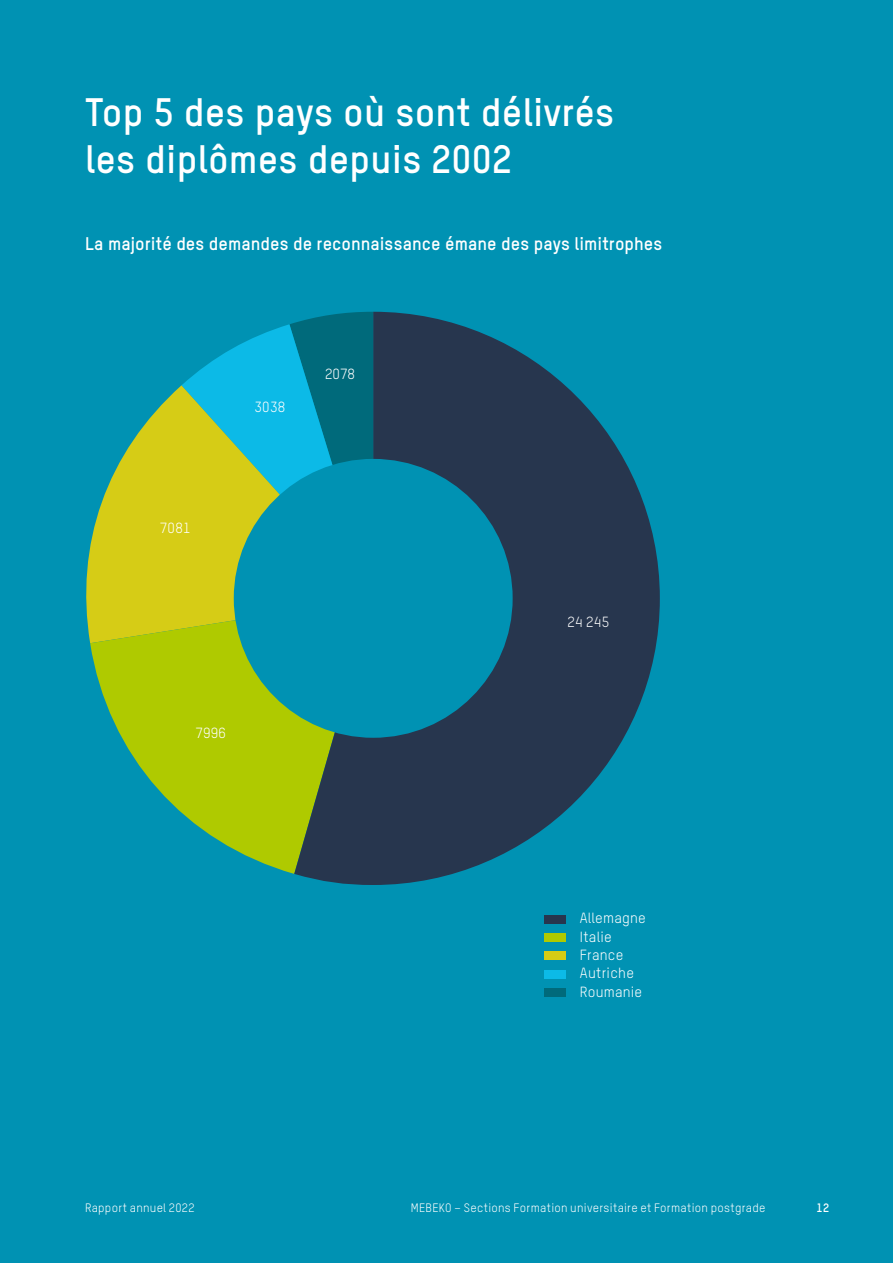
<style>
.page{position:relative;width:893px;height:1263px;background:#0092b3}
.page>*{position:absolute;margin:0;border:0;box-sizing:border-box;transform-origin:0 0}
.Inhalt_01_Titel_Grafiken{font:700 39px/46.5px "TSTARPRO";letter-spacing:.005em;color:#fff}
.Inhalt_03_Zwischentitel_Grafik{font:700 18px "TSTARPRO";color:#fff}
.t1{font:14.55px/18.3px "TSTARPRO";letter-spacing:.015em;color:#fff}
.t2{font:12px "TSTARPRO";letter-spacing:.02em;color:#fff}
.t3{font:700 12px "TSTARPRO";color:#fff}
</style>
<div class="page">
<svg style="left:182px;top:324px;width:112px;height:61px;fill:#0cbae7"></svg>
<svg style="left:86px;top:385px;width:208px;height:257px;fill:#d6cc16"></svg>
<svg style="left:90px;top:598px;width:204px;height:276px;fill:#afca00"></svg>
<svg style="left:294px;top:312px;width:366px;height:573px;fill:#27364e"></svg>
<div style="left:544px;top:915px;width:21px;height:8px;background:#27364e"></div>
<div style="left:544px;top:933px;width:21px;height:9px;background:#afca00"></div>
<div style="left:544px;top:951px;width:21px;height:9px;background:#d6cc16"></div>
<div style="left:544px;top:970px;width:21px;height:8px;background:#0cbae7"></div>
<div style="left:544px;top:988px;width:21px;height:9px;background:#006a7b"></div>
<div style="left:234px;top:459px;width:279px;height:279px;background:#0092b3;border-radius:50%"></div>
<p class="Inhalt_01_Titel_Grafiken" style="left:85px;top:88px;width:531px">Top 5 des pays où sont délivrés les diplômes depuis 2002</p>
<p class="Inhalt_03_Zwischentitel_Grafik" style="left:85px;top:232px;width:579px">La majorité des demandes de reconnaissance émane des pays limitrophes</p>
<p class="t1" style="left:160px;top:518px;width:32px">7081</p>
<p class="t1" style="left:254px;top:398px;width:32px">3038</p>
<p class="t1" style="left:325px;top:364px;width:31px">2078</p>
<p class="t1" style="left:196px;top:724px;width:32px">7996</p>
<p class="t1" style="left:567px;top:613px;width:43px">24 245</p>
<p class="t1" style="left:580px;top:909px;width:67px">Allemagne<br>Italie<br>France<br>Autriche<br>Roumanie</p>
<p class="t2" style="left:85px;top:1200px;width:111px">Rapport annuel 2022</p>
<p class="t2" style="left:411px;top:1200px;width:356px">MEBEKO – Sections Formation universitaire et Formation postgrade</p>
<p class="t3" style="left:817px;top:1200px;width:14px">12</p>
</div>
